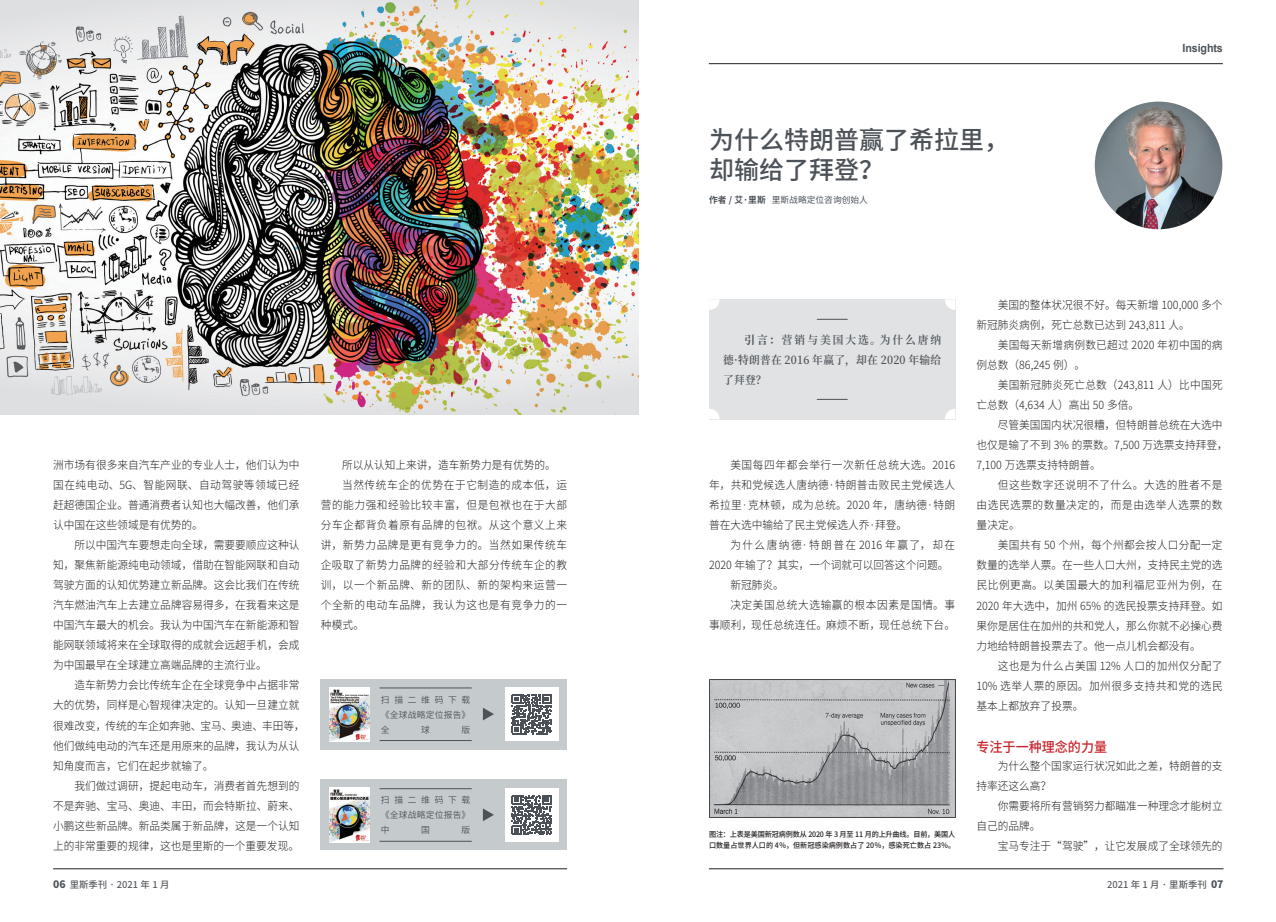
<style>
.page{position:relative;width:1276px;height:922px;background:#fff}
.page>*{position:absolute;margin:0;border:0;box-sizing:border-box;transform-origin:0 0}
.t1{font:500 25px/30px "Source Han Sans CN";color:#4c5258}
.t2{font:500 13.75px "Source Han Sans CN";color:#c8242b;scale:.95 1}
.t3{font:300 11.25px/20px "Source Han Sans CN";color:#231f20;text-align:justify;scale:.95 1}
.t4{font:300 11.25px "Source Han Sans CN";letter-spacing:.05em;color:#231f20;scale:.95 1}
.t5{font:300 11.25px "Source Han Sans CN";letter-spacing:.055em;color:#231f20;scale:.95 1}
.t6{font:300 11.25px/20px "Source Han Sans CN";letter-spacing:.025em;color:#231f20;scale:.95 1}
.t7{font:600 11.25px/20px "Source Han Serif CN";letter-spacing:.03em;color:#4c5258;text-align:justify;scale:.95 1}
.t8{font:300 11.25px "Source Han Sans CN";letter-spacing:.02em;color:#231f20;scale:.95 1}
.t9{font:300 11.25px "Source Han Sans CN";letter-spacing:.135em;color:#231f20;scale:.95 1}
.t10{font:700 11.25px "Arial";letter-spacing:-.01em;color:#4c5258;scale:.95 1}
.t11{font:500 9.38px "Source Han Sans CN";color:#5a5d61}
.t12{font:8.75px/15px "Source Han Sans CN";letter-spacing:.025em;color:#4c5258;text-align:justify}
.t13{font:8.75px "Source Han Sans CN";color:#4c5258}
.t14{font:500 7.5px/11.2px "Source Han Sans CN";letter-spacing:-.01em;color:#231f20;scale:.95 1}
.s1{font-weight:700}
.s2{font-weight:800;font-size:10.25px;color:#4c5258}
</style>
<div class="page">
<hr style="left:709px;top:868px;width:514px;height:1px;background:#231f20">
<hr style="left:709px;top:63px;width:513px;height:1px;background:#231f20">
<hr style="left:53px;top:868px;width:514px;height:1px;background:#231f20">
<img style="left:1094px;top:102px;width:128px;height:127px;border-radius:64px">
<img style="left:709px;top:679px;width:246px;height:138px">
<div style="left:709px;top:299px;width:246px;height:120px;background:#e0e2e3"></div>
<hr style="left:817px;top:319px;width:30px;height:1px;background:#4c5258">
<svg style="left:709px;top:299px;width:10px;height:11px"></svg>
<svg style="left:945px;top:299px;width:10px;height:11px"></svg>
<hr style="left:817px;top:399px;width:30px;height:1px;background:#4c5258">
<svg style="left:709px;top:409px;width:10px;height:10px"></svg>
<svg style="left:945px;top:409px;width:10px;height:10px"></svg>
<div style="left:321px;top:779px;width:246px;height:71px;background:#c5cacc"></div>
<div style="left:505px;top:788px;width:53px;height:53px;background:#fff"></div>
<hr style="left:379px;top:788px;width:93px;height:1px;background:#4c5258">
<hr style="left:379px;top:840px;width:93px;height:1px;background:#4c5258">
<svg style="left:483px;top:808px;width:11px;height:13px"></svg>
<img style="left:329px;top:787px;width:40px;height:54px">
<img style="left:0;top:0;width:638px;height:414px">
<div style="left:321px;top:678px;width:246px;height:71px;background:#c5cacc"></div>
<div style="left:505px;top:687px;width:53px;height:53px;background:#fff"></div>
<hr style="left:379px;top:687px;width:93px;height:1px;background:#4c5258">
<hr style="left:379px;top:740px;width:93px;height:1px;background:#4c5258">
<svg style="left:483px;top:708px;width:11px;height:12px"></svg>
<img style="left:329px;top:687px;width:40px;height:54px">
<svg style="left:512px;top:694px;width:40px;height:40px"></svg>
<svg style="left:512px;top:795px;width:40px;height:39px"></svg>
<p class="t3" style="left:53px;top:455px;width:261px">洲市场有很多来自汽车产业的专业人士，他们认为中国在纯电动、5G、智能网联、自动驾驶等领域已经赶超德国企业。普通消费者认知也大幅改善，他们承认中国在这些领域是有优势的。</p>
<p class="t3" style="left:53px;top:535px;width:261px;text-indent:21px">所以中国汽车要想走向全球，需要要顺应这种认知，聚焦新能源纯电动领域，借助在智能网联和自动驾驶方面的认知优势建立新品牌。这会比我们在传统汽车燃油汽车上去建立品牌容易得多，在我看来这是中国汽车最大的机会。我认为中国汽车在新能源和智能网联领域将来在全球取得的成就会远超手机，会成为中国最早在全球建立高端品牌的主流行业。</p>
<p class="t3" style="left:53px;top:675px;width:266px;text-align:left;text-indent:21px">造车新势力会比传统车企在全球竞争中占据非常大的优势，同样是心智规律决定的。认知一旦建立就很难改变，传统的车企如奔驰、宝马、奥迪、丰田等，他们做纯电动的汽车还是用原来的品牌，我认为从认知角度而言，它们在起步就输了。</p>
<p class="t3" style="left:53px;top:775px;width:261px;text-indent:21px">我们做过调研，提起电动车，消费者首先想到的不是奔驰、宝马、奥迪、丰田，而会特斯拉、蔚来、小鹏这些新品牌。新品类属于新品牌，这是一个认知上的非常重要的规律，这也是里斯的一个重要发现。</p>
<p class="t3" style="left:342px;top:455px;width:226px">所以从认知上来讲，造车新势力是有优势的。</p>
<p class="t5" style="left:342px;top:478px;width:238px">当然传统车企的优势在于它制造的成本低，运</p>
<p class="t4" style="left:321px;top:498px;width:261px">营的能力强和经验比较丰富，但是包袱也在于大部</p>
<p class="t4" style="left:321px;top:518px;width:261px">分车企都背负着原有品牌的包袱。从这个意义上来</p>
<p class="t5" style="left:321px;top:538px;width:261px">讲，新势力品牌是更有竞争力的。当然如果传统车</p>
<p class="t4" style="left:321px;top:558px;width:261px">企吸取了新势力品牌的经验和大部分传统车企的教</p>
<p class="t5" style="left:321px;top:578px;width:261px">训，以一个新品牌、新的团队、新的架构来运营一</p>
<p class="t4" style="left:321px;top:598px;width:261px">个全新的电动车品牌，我认为这也是有竞争力的一</p>
<p class="t3" style="left:321px;top:615px;width:47px">种模式。</p>
<p class="t12" style="left:381px;top:691px;width:91px">扫描二维码下载《全球战略定位报告》全</p>
<p class="t12" style="left:421px;top:721px;width:10px">球</p>
<p class="t12" style="left:461px;top:721px;width:10px">版</p>
<p class="t12" style="left:381px;top:792px;width:91px">扫描二维码下载《全球战略定位报告》中</p>
<p class="t12" style="left:421px;top:822px;width:10px">国</p>
<p class="t12" style="left:461px;top:822px;width:10px">版</p>
<h1 class="t1" style="left:709px;top:126px;width:301px">为什么特朗普赢了希拉里，却输给了拜登？</h1>
<p class="t13" style="left:709px;top:194px;width:160px"><span class="s1">作者 / 艾·里斯</span> 里斯战略定位咨询创始人</p>
<p class="t10" style="left:1182px;top:41px;width:44px">Insights</p>
<p class="t7" style="left:723px;top:329px;width:231px;text-indent:21px"><span class="s1">引言：</span>营销与美国大选。为什么唐纳德·特朗普在 2016 年赢了，却在 2020 年输给了拜登？</p>
<p class="t3" style="left:709px;top:455px;width:261px;text-indent:21px">美国每四年都会举行一次新任总统大选。2016年，共和党候选人唐纳德·特朗普击败民主党候选人希拉里·克林顿，成为总统。2020 年，唐纳德·特朗普在大选中输给了民主党候选人乔·拜登。</p>
<p class="t9" style="left:730px;top:538px;width:238px">为什么唐纳德·特朗普在 2016 年赢了，却在</p>
<p class="t3" style="left:709px;top:555px;width:253px">2020 年输了？其实，一个词就可以回答这个问题。</p>
<p class="t3" style="left:730px;top:575px;width:58px">新冠肺炎。</p>
<p class="t5" style="left:730px;top:598px;width:238px">决定美国总统大选输赢的根本因素是国情。事</p>
<p class="t8" style="left:709px;top:618px;width:261px">事顺利，现任总统连任。麻烦不断，现任总统下台。</p>
<p class="t14" style="left:709px;top:828px;width:261px">图注：上表是美国新冠病例数从 2020 年 3 月至 11 月的上升曲线。目前，美国人口数量占世界人口的 4％，但新冠感染病例数占了 20％，感染死亡数占 23％。</p>
<p class="t3" style="left:976px;top:295px;width:260px;text-indent:21px">美国的整体状况很不好。每天新增 100,000 多个新冠肺炎病例，死亡总数已达到 243,811 人。</p>
<p class="t6" style="left:976px;top:335px;width:261px;text-indent:21px">美国每天新增病例数已超过 2020 年初中国的病例总数（86,245 例）。</p>
<p class="t6" style="left:976px;top:375px;width:261px;text-indent:21px">美国新冠肺炎死亡总数（243,811 人）比中国死亡总数（4,634 人）高出 50 多倍。</p>
<p class="t3" style="left:976px;top:415px;width:266px;text-align:left;text-indent:21px">尽管美国国内状况很糟，但特朗普总统在大选中也仅是输了不到 3% 的票数。7,500 万选票支持拜登，<br>7,100 万选票支持特朗普。</p>
<p class="t3" style="left:976px;top:475px;width:260px;text-indent:21px">但这些数字还说明不了什么。大选的胜者不是由选民选票的数量决定的，而是由选举人选票的数量决定。</p>
<p class="t3" style="left:976px;top:535px;width:261px;text-indent:21px">美国共有 50 个州，每个州都会按人口分配一定数量的选举人票。在一些人口大州，支持民主党的选民比例更高。以美国最大的加利福尼亚州为例，在2020 年大选中，加州 65% 的选民投票支持拜登。如果你是居住在加州的共和党人，那么你就不必操心费力地给特朗普投票去了。他一点儿机会都没有。</p>
<p class="t3" style="left:976px;top:655px;width:261px;text-indent:21px">这也是为什么占美国 12% 人口的加州仅分配了10% 选举人票的原因。加州很多支持共和党的选民基本上都放弃了投票。</p>
<p class="t2" style="left:976px;top:738px;width:139px">专注于一种理念的力量</p>
<p class="t3" style="left:976px;top:755px;width:261px;text-indent:21px">为什么整个国家运行状况如此之差，特朗普的支持率还这么高？</p>
<p class="t3" style="left:976px;top:795px;width:261px;text-indent:21px">你需要将所有营销努力都瞄准一种理念才能树立自己的品牌。</p>
<p class="t3" style="left:997px;top:835px;width:238px">宝马专注于“驾驶”，让它发展成了全球领先的</p>
<p class="t11" style="left:53px;top:878px;width:118px"><span class="s2">06</span> 里斯季刊 · 2021 年 1 月</p>
<p class="t11" style="left:1107px;top:878px;width:118px">2021 年 1 月 · 里斯季刊 <span class="s2">07</span></p>
</div>
